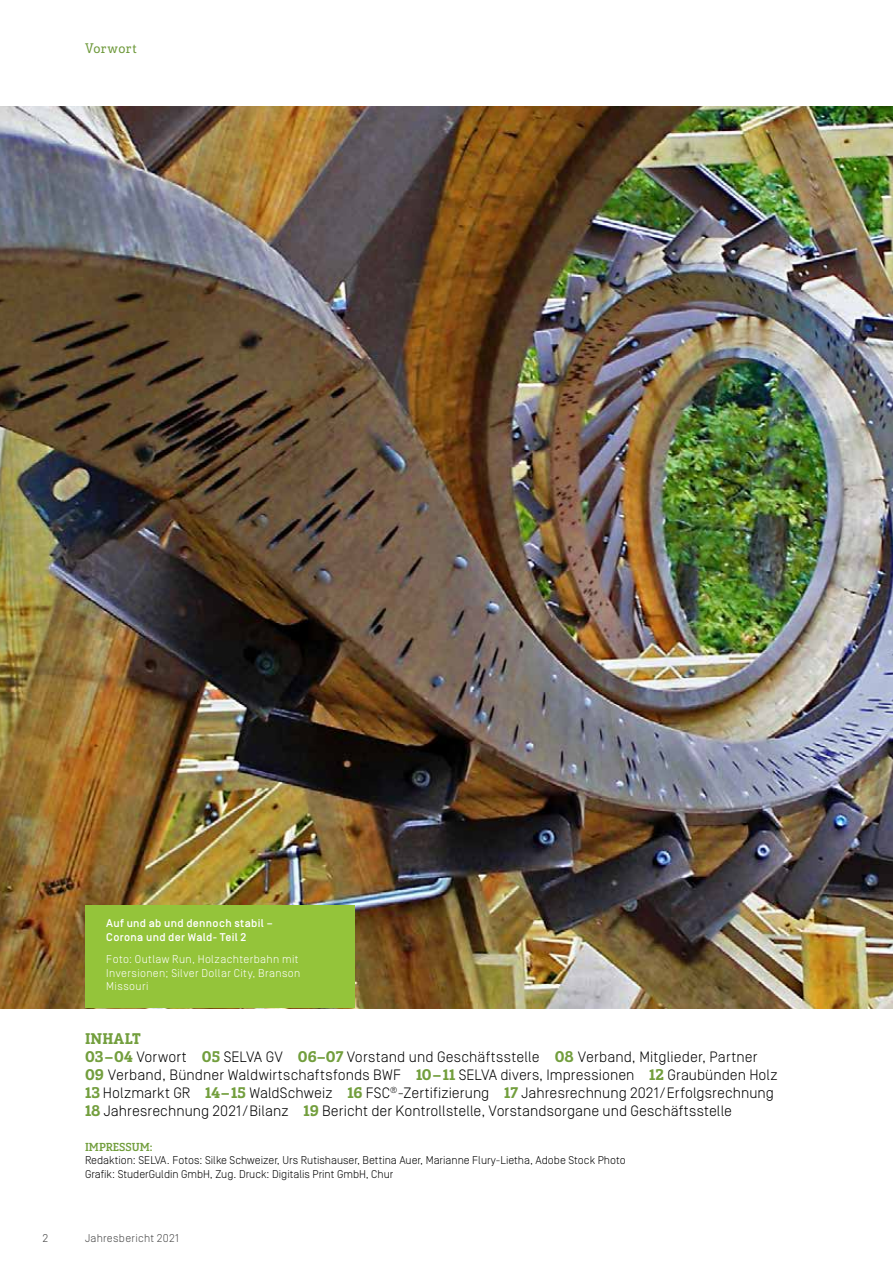
<style>
.page{position:relative;width:893px;height:1263px;background:#fff}
.page>*{position:absolute;margin:0;border:0;box-sizing:border-box;transform-origin:0 0}
.t1{font:300 15px/18px "Simplon Norm";letter-spacing:.005em;color:#000}
.t2{font:15px "Solitas Slab Nor Dem";letter-spacing:.01em;color:#729e3d}
.t3{font:13.5px "Solitas Slab Nor Boo";letter-spacing:.035em;color:#6e993b}
.t4{font:300 11.25px/13.5px "Simplon Norm";color:#000}
.t5{font:300 11.25px/13.5px "Simplon Norm";letter-spacing:.035em;color:#fff}
.t6{font:500 11.25px/13.5px "Simplon Norm";letter-spacing:.03em;color:#fff}
.t7{font:300 11.25px "Simplon Norm";letter-spacing:.025em;color:#484848}
.t8{font:11.25px "Solitas Slab Nor Med";color:#729e3d}
.s1{font-family:"Solitas Slab Nor Dem";font-weight:400;color:#729e3d}
</style>
<div class="page">
<img style="left:0;top:106px;width:893px;height:902px">
<div style="left:85px;top:906px;width:269px;height:102px;background:#94c43a"></div>
<p class="t3" style="left:85px;top:40px;width:53px">Vorwort</p>
<p class="t6" style="left:106px;top:917px;width:168px">Auf und ab und dennoch stabil –<br>Corona und der Wald- Teil 2</p>
<p class="t5" style="left:106px;top:953px;width:196px">Foto: Outlaw Run, Holzachterbahn mit<br>Inversionen; Silver Dollar City, Branson<br>Missouri</p>
<p class="t2" style="left:85px;top:1029px;width:57px">INHALT</p>
<p class="t1" style="left:85px;top:1048px;width:694px"><span class="s1">03 – 04</span> Vorwort <span class="s1">05</span> SELVA GV <span class="s1">06 – 07</span> Vorstand und Geschäftsstelle <span class="s1">08</span> Verband, Mitglieder, Partner <span class="s1">09</span> Verband, Bündner Waldwirtschaftsfonds BWF <span class="s1">10 – 11</span> SELVA divers, Impressionen <span class="s1">12</span> Graubünden Holz <span class="s1">13</span> Holzmarkt GR <span class="s1">14 – 15</span> WaldSchweiz <span class="s1">16</span> FSC<sup>®</sup>-Zertifizierung <span class="s1">17</span> Jahresrechnung 2021/Erfolgsrechnung <span class="s1">18</span> Jahresrechnung 2021/Bilanz <span class="s1">19</span> Bericht der Kontrollstelle, Vorstandsorgane und Geschäftsstelle</p>
<p class="t8" style="left:85px;top:1139px;width:69px">IMPRESSUM:</p>
<p class="t4" style="left:85px;top:1153px;width:542px">Redaktion: SELVA. Fotos: Silke Schweizer, Urs Rutishauser, Bettina Auer, Marianne Flury-Lietha, Adobe Stock Photo<br>Grafik: StuderGuldin GmbH, Zug. Druck: Digitalis Print GmbH, Chur</p>
<p class="t7" style="left:43px;top:1232px;width:7px">2</p>
<p class="t7" style="left:85px;top:1232px;width:95px">Jahresbericht 2021</p>
</div>
